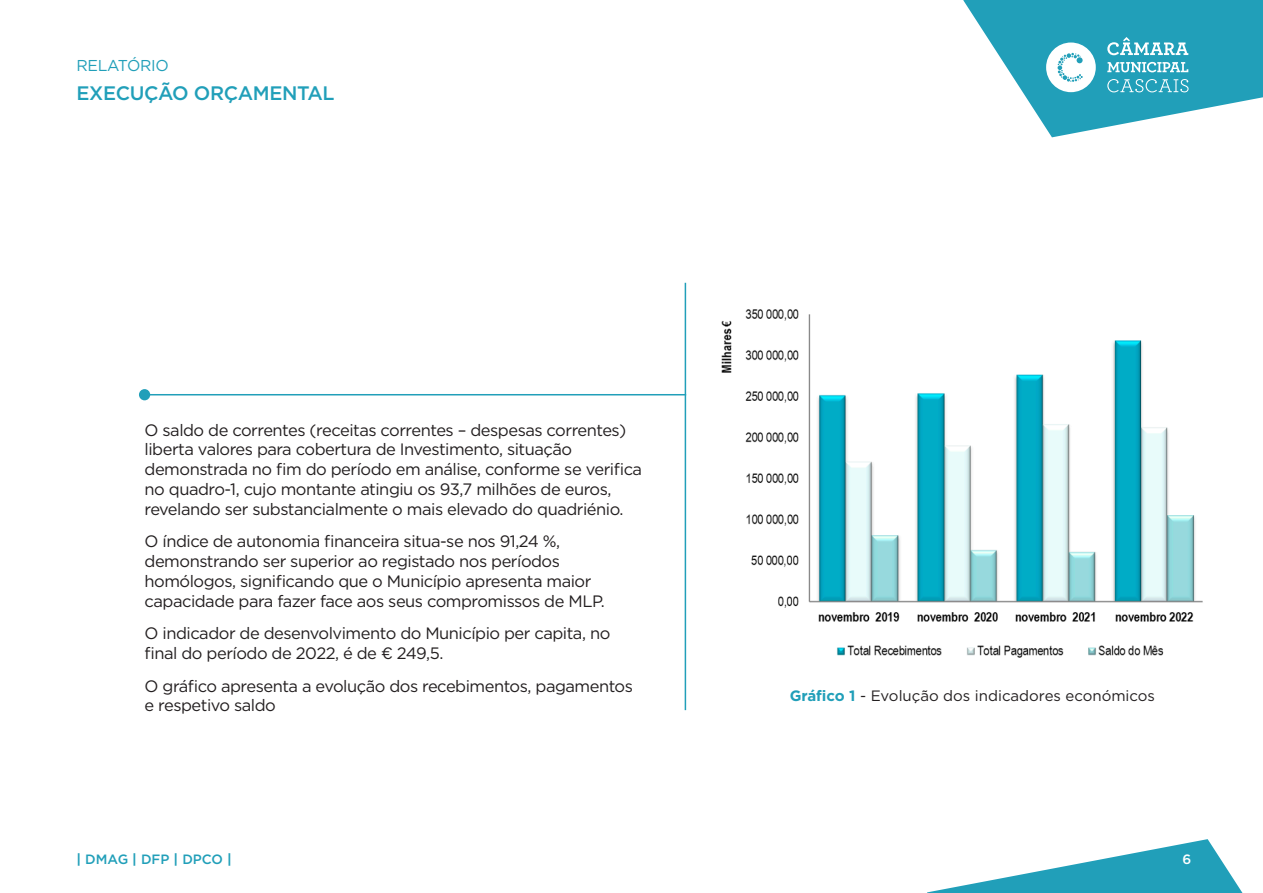
<style>
.page{position:relative;width:1263px;height:893px;background:#fff}
.page>*{position:absolute;margin:0;border:0;box-sizing:border-box;transform-origin:0 0}
.t1{font:500 19.5px "Gotham";letter-spacing:-.02em;color:#219fb9}
.texto{font:16.5px/19.8px "Gotham";letter-spacing:-.03em;color:#231f20}
.t2{font:15.75px "Gotham";letter-spacing:-.02em;color:#219fb9}
.texto-2{font:15px "Gotham";color:#231f20}
.t3{font:500 13.5px "Gotham";color:#219fb9}
.t4{font:500 13.5px "Gotham";color:#fff}
.s1{font-weight:700;color:#219fb9}
.s2{font-weight:700}
</style>
<div class="page">
<hr style="left:145px;top:394px;width:541px;height:1px;background:#219fb9">
<div style="left:139px;top:389px;width:11px;height:11px;background:#219fb9;border-radius:50%"></div>
<hr style="left:685px;top:283px;width:1px;height:427px;background:#219fb9">
<img style="left:721px;top:309px;width:482px;height:349px">
<svg style="left:927px;top:839px;width:315px;height:54px"></svg>
<svg style="left:963px;top:0;width:300px;height:137px"></svg>
<p class="t2" style="left:77px;top:55px;width:94px">RELATÓRIO</p>
<p class="t1" style="left:77px;top:80px;width:260px">EXECUÇÃO ORÇAMENTAL</p>
<p class="texto" style="left:145px;top:419px;width:499px">O saldo de correntes (receitas correntes – despesas correntes) liberta valores para cobertura de Investimento, situação demonstrada no fim do período em análise, conforme se verifica no quadro-1, cujo montante atingiu os 93,7 milhões de euros, revelando ser substancialmente o mais elevado do quadriénio.</p>
<p class="texto" style="left:145px;top:531px;width:462px">O índice de autonomia financeira situa-se nos 91,24 %, demonstrando ser superior ao registado nos períodos homólogos, significando que o Município apresenta maior capacidade para fazer face aos seus compromissos de MLP.</p>
<p class="texto" style="left:145px;top:623px;width:467px">O indicador de desenvolvimento do Município per capita, no final do período de 2022, é de € 249,5.</p>
<p class="texto" style="left:145px;top:676px;width:490px">O gráfico apresenta a evolução dos recebimentos, pagamentos e respetivo saldo</p>
<p class="texto-2" style="left:790px;top:686px;width:367px"><span class="s1">Gráfico 1</span> - Evolução dos indicadores económicos</p>
<p class="t3" style="left:77px;top:850px;width:157px"><span class="s2">|</span> DMAG <span class="s2">|</span> DFP <span class="s2">|</span> DPCO <span class="s2">|</span></p>
<p class="t4" style="left:1182px;top:850px;width:10px">6</p>
</div>
